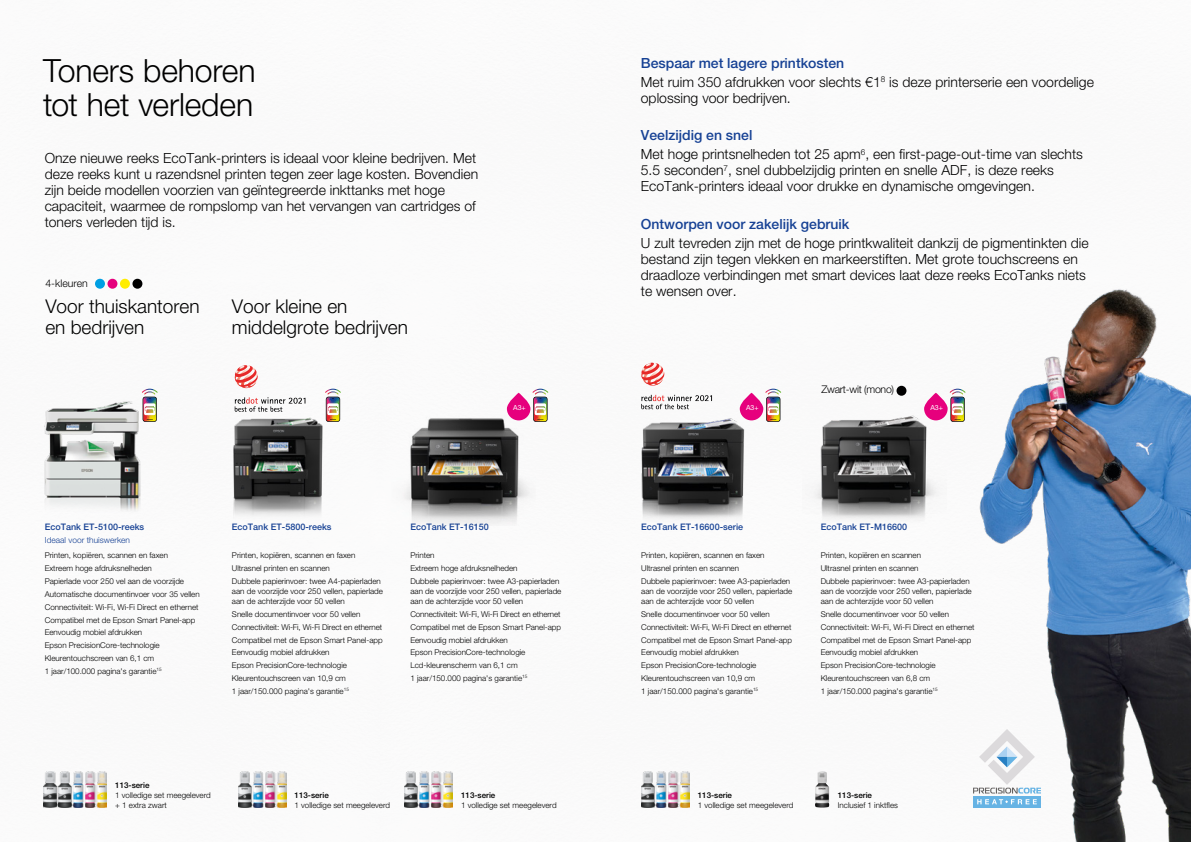
<style>
.page{position:relative;width:1191px;height:842px;background:#fff}
.page>*{position:absolute;margin:0;border:0;box-sizing:border-box;transform-origin:0 0}
.t1{font:300 32px/34px "Helvetica Neue LT";letter-spacing:-.005em;color:#000}
.t2{font:300 19px/21px "Helvetica Neue LT";color:#000}
.INTRO{font:300 14px/16px "Helvetica Neue LT";color:#000}
.INTRO_MEDIUM{font:500 14px "Helvetica Neue LT";color:#164194}
.COLOUR{font:300 10.5px "Helvetica Neue LT";letter-spacing:-.025em;color:#000}
.COLOUR-2{font:300 10.5px "Helvetica Neue LT";color:#000}
.t3{font:500 9px "Helvetica Neue LT";color:#164194}
.BODY{font:300 8.4px "Helvetica Neue LT";color:#164194}
.BODY-2{font:300 8px/10px "Helvetica Neue LT";color:#000}
.BODY_MEDIUM{font:500 8px "Helvetica Neue LT";color:#000}
.t4{font:7px "Helvetica Neue LT";color:#fff}
</style>
<div class="page">
<img style="left:935px;top:289px;width:256px;height:553px">
<div style="left:107px;top:279px;width:10px;height:10px;background:#e6007d;border-radius:50%"></div>
<div style="left:132px;top:279px;width:10px;height:10px;background:#000;border-radius:50%"></div>
<div style="left:95px;top:279px;width:10px;height:10px;background:#009fe3;border-radius:50%"></div>
<div style="left:120px;top:279px;width:10px;height:10px;background:#ffed00;border-radius:50%"></div>
<div style="left:896px;top:386px;width:10px;height:10px;background:#000;border-radius:50%"></div>
<img style="left:44px;top:771px;width:63px;height:37px">
<img style="left:238px;top:771px;width:48px;height:37px">
<img style="left:404px;top:771px;width:48px;height:37px">
<img style="left:815px;top:771px;width:14px;height:37px">
<img style="left:641px;top:771px;width:48px;height:37px">
<img style="left:45px;top:401px;width:96px;height:111px">
<img style="left:402px;top:412px;width:130px;height:113px">
<img style="left:641px;top:414px;width:121px;height:106px">
<img style="left:233px;top:407px;width:90px;height:110px">
<img style="left:812px;top:414px;width:134px;height:113px">
<div style="left:973px;top:796px;width:68px;height:11px;background:#66b3e4"></div>
<svg style="left:977px;top:799px;width:59px;height:5px"></svg>
<svg style="left:973px;top:729px;width:68px;height:64px"></svg>
<svg style="left:641px;top:363px;width:23px;height:23px"></svg>
<svg style="left:641px;top:395px;width:71px;height:14px"></svg>
<svg style="left:235px;top:365px;width:23px;height:23px"></svg>
<svg style="left:235px;top:397px;width:70px;height:15px"></svg>
<svg style="left:142px;top:389px;width:16px;height:33px"></svg>
<svg style="left:325px;top:389px;width:16px;height:33px"></svg>
<svg style="left:532px;top:389px;width:16px;height:33px"></svg>
<svg style="left:507px;top:393px;width:23px;height:27px"></svg>
<svg style="left:765px;top:389px;width:16px;height:33px"></svg>
<svg style="left:739px;top:393px;width:24px;height:27px"></svg>
<svg style="left:924px;top:393px;width:23px;height:27px"></svg>
<svg style="left:949px;top:389px;width:16px;height:33px"></svg>
<h1 class="t1" style="left:43px;top:53px;width:214px">Toners behoren tot het verleden</h1>
<p class="INTRO" style="left:45px;top:150px;width:435px">Onze nieuwe reeks EcoTank-printers is ideaal voor kleine bedrijven. Met deze reeks kunt u razendsnel printen tegen zeer lage kosten. Bovendien zijn beide modellen voorzien van geïntegreerde inkttanks met hoge capaciteit, waarmee de rompslomp van het vervangen van cartridges of toners verleden tijd is.</p>
<p class="COLOUR-2" style="left:45px;top:277px;width:44px">4-kleuren</p>
<h2 class="t2" style="left:45px;top:296px;width:156px">Voor thuiskantoren en bedrijven</h2>
<h2 class="t2" style="left:232px;top:296px;width:177px">Voor kleine en middelgrote bedrijven</h2>
<p class="INTRO_MEDIUM" style="left:641px;top:55px;width:205px">Bespaar met lagere printkosten</p>
<p class="INTRO" style="left:641px;top:73px;width:454px">Met ruim 350 afdrukken voor slechts €1<sup>8</sup> is deze printerserie een voordelige oplossing voor bedrijven.</p>
<p class="INTRO_MEDIUM" style="left:641px;top:127px;width:113px">Veelzijdig en snel</p>
<p class="INTRO" style="left:641px;top:146px;width:443px">Met hoge printsnelheden tot 25 apm<sup>6</sup>, een first-page-out-time van slechts<br>5.5 seconden<sup>7</sup>, snel dubbelzijdig printen en snelle ADF, is deze reeks<br>EcoTank-printers ideaal voor drukke en dynamische omgevingen.</p>
<p class="INTRO_MEDIUM" style="left:641px;top:216px;width:210px">Ontworpen voor zakelijk gebruik</p>
<p class="INTRO" style="left:641px;top:234px;width:449px">U zult tevreden zijn met de hoge printkwaliteit dankzij de pigmentinkten die bestand zijn tegen vlekken en markeerstiften. Met grote touchscreens en draadloze verbindingen met smart devices laat deze reeks EcoTanks niets te wensen over.</p>
<p class="COLOUR" style="left:821px;top:383px;width:74px">Zwart-wit (mono)</p>
<h2 class="t4" style="left:513px;top:404px;width:14px">A3+</h2>
<h2 class="t4" style="left:746px;top:404px;width:14px">A3+</h2>
<h2 class="t4" style="left:930px;top:404px;width:14px">A3+</h2>
<h3 class="t3" style="left:45px;top:521px;width:101px">EcoTank ET-5100-reeks</h3>
<p class="BODY-2" style="left:45px;top:550px;width:125px">Printen, kopiëren, scannen en faxen</p>
<p class="BODY-2" style="left:45px;top:563px;width:109px">Extreem hoge afdruksnelheden</p>
<p class="BODY-2" style="left:45px;top:576px;width:141px">Papierlade voor 250 vel aan de voorzijde</p>
<p class="BODY-2" style="left:45px;top:589px;width:157px">Automatische documentinvoer voor 35 vellen</p>
<p class="BODY-2" style="left:45px;top:602px;width:155px">Connectiviteit: Wi-Fi, Wi-Fi Direct en ethernet</p>
<p class="BODY-2" style="left:45px;top:614px;width:152px">Compatibel met de Epson Smart Panel-app</p>
<p class="BODY-2" style="left:45px;top:627px;width:99px">Eenvoudig mobiel afdrukken</p>
<p class="BODY-2" style="left:45px;top:640px;width:116px">Epson PrecisionCore-technologie</p>
<p class="BODY-2" style="left:45px;top:653px;width:111px">Kleurentouchscreen van 6,1 cm</p>
<p class="BODY-2" style="left:45px;top:666px;width:118px">1 jaar/100.000 pagina's garantie<sup>15</sup></p>
<p class="BODY" style="left:45px;top:535px;width:87px">Ideaal voor thuiswerken</p>
<h3 class="t3" style="left:232px;top:521px;width:101px">EcoTank ET-5800-reeks</h3>
<p class="BODY-2" style="left:232px;top:550px;width:125px">Printen, kopiëren, scannen en faxen</p>
<p class="BODY-2" style="left:232px;top:563px;width:99px">Ultrasnel printen en scannen</p>
<p class="BODY-2" style="left:232px;top:576px;width:153px">Dubbele papierinvoer: twee A4-papierladen aan de voorzijde voor 250 vellen, papierlade aan de achterzijde voor 50 vellen</p>
<p class="BODY-2" style="left:232px;top:609px;width:130px">Snelle documentinvoer voor 50 vellen</p>
<p class="BODY-2" style="left:232px;top:622px;width:152px">Connectiviteit: Wi-Fi, Wi-Fi Direct en ethernet</p>
<p class="BODY-2" style="left:232px;top:634px;width:152px">Compatibel met de Epson Smart Panel-app</p>
<p class="BODY-2" style="left:232px;top:647px;width:99px">Eenvoudig mobiel afdrukken</p>
<p class="BODY-2" style="left:232px;top:660px;width:116px">Epson PrecisionCore-technologie</p>
<p class="BODY-2" style="left:232px;top:673px;width:115px">Kleurentouchscreen van 10,9 cm</p>
<p class="BODY-2" style="left:232px;top:686px;width:118px">1 jaar/150.000 pagina's garantie<sup>15</sup></p>
<h3 class="t3" style="left:410px;top:521px;width:80px">EcoTank ET-16150</h3>
<p class="BODY-2" style="left:410px;top:550px;width:26px">Printen</p>
<p class="BODY-2" style="left:410px;top:563px;width:109px">Extreem hoge afdruksnelheden</p>
<p class="BODY-2" style="left:410px;top:576px;width:153px">Dubbele papierinvoer: twee A3-papierladen aan de voorzijde voor 250 vellen, papierlade aan de achterzijde voor 50 vellen</p>
<p class="BODY-2" style="left:410px;top:609px;width:152px">Connectiviteit: Wi-Fi, Wi-Fi Direct en ethernet</p>
<p class="BODY-2" style="left:410px;top:622px;width:152px">Compatibel met de Epson Smart Panel-app</p>
<p class="BODY-2" style="left:410px;top:634px;width:99px">Eenvoudig mobiel afdrukken</p>
<p class="BODY-2" style="left:410px;top:647px;width:116px">Epson PrecisionCore-technologie</p>
<p class="BODY-2" style="left:410px;top:660px;width:109px">Lcd-kleurenscherm van 6,1 cm</p>
<p class="BODY-2" style="left:410px;top:673px;width:118px">1 jaar/150.000 pagina's garantie<sup>15</sup></p>
<p class="BODY_MEDIUM" style="left:115px;top:780px;width:36px">113-serie</p>
<p class="BODY-2" style="left:115px;top:790px;width:97px">1 volledige set meegeleverd + 1 extra zwart</p>
<p class="BODY_MEDIUM" style="left:294px;top:790px;width:36px">113-serie</p>
<p class="BODY-2" style="left:294px;top:800px;width:97px">1 volledige set meegeleverd</p>
<p class="BODY_MEDIUM" style="left:461px;top:790px;width:36px">113-serie</p>
<p class="BODY-2" style="left:461px;top:800px;width:97px">1 volledige set meegeleverd</p>
<h3 class="t3" style="left:641px;top:521px;width:103px">EcoTank ET-16600-serie</h3>
<p class="BODY-2" style="left:641px;top:550px;width:125px">Printen, kopiëren, scannen en faxen</p>
<p class="BODY-2" style="left:641px;top:563px;width:99px">Ultrasnel printen en scannen</p>
<p class="BODY-2" style="left:641px;top:576px;width:153px">Dubbele papierinvoer: twee A3-papierladen aan de voorzijde voor 250 vellen, papierlade aan de achterzijde voor 50 vellen</p>
<p class="BODY-2" style="left:641px;top:609px;width:130px">Snelle documentinvoer voor 50 vellen</p>
<p class="BODY-2" style="left:641px;top:622px;width:152px">Connectiviteit: Wi-Fi, Wi-Fi Direct en ethernet</p>
<p class="BODY-2" style="left:641px;top:635px;width:152px">Compatibel met de Epson Smart Panel-app</p>
<p class="BODY-2" style="left:641px;top:647px;width:99px">Eenvoudig mobiel afdrukken</p>
<p class="BODY-2" style="left:641px;top:660px;width:116px">Epson PrecisionCore-technologie</p>
<p class="BODY-2" style="left:641px;top:673px;width:115px">Kleurentouchscreen van 10,9 cm</p>
<p class="BODY-2" style="left:641px;top:686px;width:118px">1 jaar/150.000 pagina's garantie<sup>15</sup></p>
<h3 class="t3" style="left:820px;top:521px;width:88px">EcoTank ET-M16600</h3>
<p class="BODY-2" style="left:820px;top:550px;width:102px">Printen, kopiëren en scannen</p>
<p class="BODY-2" style="left:820px;top:563px;width:99px">Ultrasnel printen en scannen</p>
<p class="BODY-2" style="left:820px;top:576px;width:153px">Dubbele papierinvoer: twee A3-papierladen aan de voorzijde voor 250 vellen, papierlade aan de achterzijde voor 50 vellen</p>
<p class="BODY-2" style="left:820px;top:609px;width:130px">Snelle documentinvoer voor 50 vellen</p>
<p class="BODY-2" style="left:820px;top:622px;width:155px">Connectiviteit: Wi-Fi, Wi-Fi Direct en ethernet</p>
<p class="BODY-2" style="left:820px;top:634px;width:152px">Compatibel met de Epson Smart Panel-app</p>
<p class="BODY-2" style="left:820px;top:647px;width:99px">Eenvoudig mobiel afdrukken</p>
<p class="BODY-2" style="left:820px;top:660px;width:116px">Epson PrecisionCore-technologie</p>
<p class="BODY-2" style="left:820px;top:673px;width:111px">Kleurentouchscreen van 6,8 cm</p>
<p class="BODY-2" style="left:820px;top:686px;width:118px">1 jaar/150.000 pagina's garantie<sup>15</sup></p>
<p class="BODY_MEDIUM" style="left:698px;top:790px;width:36px">113-serie</p>
<p class="BODY-2" style="left:698px;top:800px;width:97px">1 volledige set meegeleverd</p>
<p class="BODY_MEDIUM" style="left:838px;top:790px;width:36px">113-serie</p>
<p class="BODY-2" style="left:838px;top:800px;width:62px">Inclusief 1 inktfles</p>
</div>
